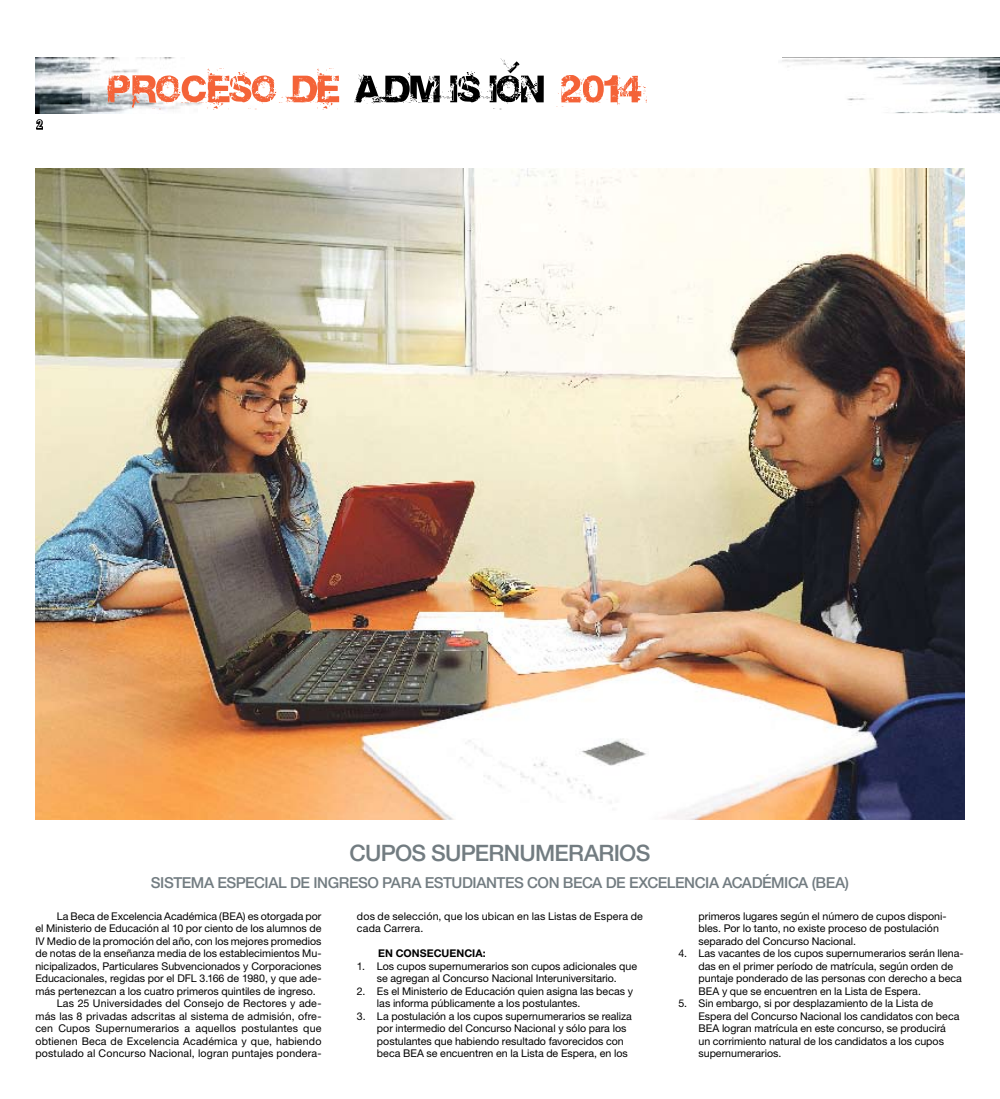
<style>
.page{position:relative;width:1000px;height:1099px;background:#fff}
.page>*{position:absolute;margin:0;border:0;box-sizing:border-box;transform-origin:0 0}
.t1{font:500 22.62px "Helvetica Neue LT Std";letter-spacing:-.03em;color:#727c81}
.t2{font:500 15.12px "Helvetica Neue LT Std";letter-spacing:-.03em;color:#727c81}
.t3{font:10.62px/12.5px "Helvetica Neue LT Std";color:#000}
.t4{font:700 10.62px "Helvetica Neue LT Std";letter-spacing:.005em;color:#000}
</style>
<div class="page">
<img style="left:782px;top:57px;width:217px;height:57px">
<img style="left:35px;top:58px;width:1px;height:56px">
<img style="left:36px;top:57px;width:139px;height:57px">
<svg style="left:107px;top:68px;width:232px;height:42px"></svg>
<svg style="left:556px;top:75px;width:90px;height:32px"></svg>
<svg style="left:354px;top:58px;width:189px;height:51px"></svg>
<img style="left:35px;top:169px;width:929px;height:650px">
<svg style="left:36px;top:119px;width:7px;height:11px"></svg>
<h1 class="t1" style="left:349px;top:839px;width:302px">CUPOS SUPERNUMERARIOS</h1>
<h2 class="t2" style="left:151px;top:873px;width:675px">SISTEMA ESPECIAL DE INGRESO PARA ESTUDIANTES CON BECA DE EXCELENCIA ACADÉMICA (BEA</h2>
<h2 class="t2" style="left:844px;top:873px;width:6px">)</h2>
<p class="t3" style="left:57px;top:909px;width:266px">La Beca de Excelencia Académica (BEA) es otorgada por</p>
<p class="t3" style="left:35px;top:922px;width:287px">el M inisterio de Educación al 10 por ciento de los alumnos de</p>
<p class="t3" style="left:35px;top:934px;width:287px">IV Medio de la promoción del año, con los mejores promedios</p>
<p class="t3" style="left:35px;top:947px;width:287px">de notas de la enseñanza media de los establecimientos M u-</p>
<p class="t3" style="left:35px;top:959px;width:287px">nicipalizados, Particulares Subvencionados y Corporaciones</p>
<p class="t3" style="left:35px;top:972px;width:287px">Educacionales, regidas por el DFL 3.166 de 1980, y que ade-</p>
<p class="t3" style="left:35px;top:984px;width:282px">más pertenezcan a los cuatro primeros quintiles de ingreso.</p>
<p class="t3" style="left:57px;top:997px;width:266px">Las 25 Universidades del Consejo de Rectores y ade-</p>
<p class="t3" style="left:35px;top:1009px;width:287px">más las 8 privadas adscritas al sistema de admisión, ofre-</p>
<p class="t3" style="left:35px;top:1022px;width:287px">cen Cupos Supernumerarios a aquellos postulantes que</p>
<p class="t3" style="left:35px;top:1034px;width:287px">obtienen Beca de Excelencia Académica y que, habiendo</p>
<p class="t3" style="left:35px;top:1047px;width:287px">postulado al Concurso Nacional, logran puntajes pondera-</p>
<p class="t3" style="left:357px;top:909px;width:287px">dos de selección, que los ubican en las Listas de Espera de cada Carrera.</p>
<p class="t4" style="left:378px;top:946px;width:109px">EN CONSECUENCIA:</p>
<p class="t3" style="left:357px;top:959px;width:281px;text-align:center">1. Los cupos supernumerarios son cupos adicionales que se agregan al Concurso Nacional I nteruniversitario.</p>
<p class="t3" style="left:377px;top:984px;width:257px;text-indent:-20px">2. Es el M inisterio de Educación quien asigna las becas y las informa públicamente a los postulantes.</p>
<p class="t3" style="left:377px;top:1009px;width:256px;text-indent:-20px">3. La postulación a los cupos supernumerarios se realiza por intermedio del Concurso Nacional y sólo para los postulantes que habiendo resultado favorecidos con beca BEA se encuentren en la Lista de Espera, en los</p>
<p class="t3" style="left:698px;top:909px;width:249px">primeros lugares según el número de cupos disponi&shy;bles. Por lo tanto, no existe proceso de postulación separado del Concurso Nacional.</p>
<p class="t3" style="left:698px;top:947px;width:267px;text-indent:-20px">4. Las vacantes de los cupos supernumerarios serán llena&shy;das en el primer período de matrícula, según orden de puntaje ponderado de las personas con derecho a beca BEA y que se encuentren en la Lista de Espera.</p>
<p class="t3" style="left:698px;top:997px;width:262px;text-indent:-20px">5. Sin embargo, si por desplazamiento de la Lista de Espera del Concurso Nacional los candidatos con beca BEA logran matrícula en este concurso, se producirá un corrimiento natural de los candidatos a los cupos supernumerarios.</p>
</div>
